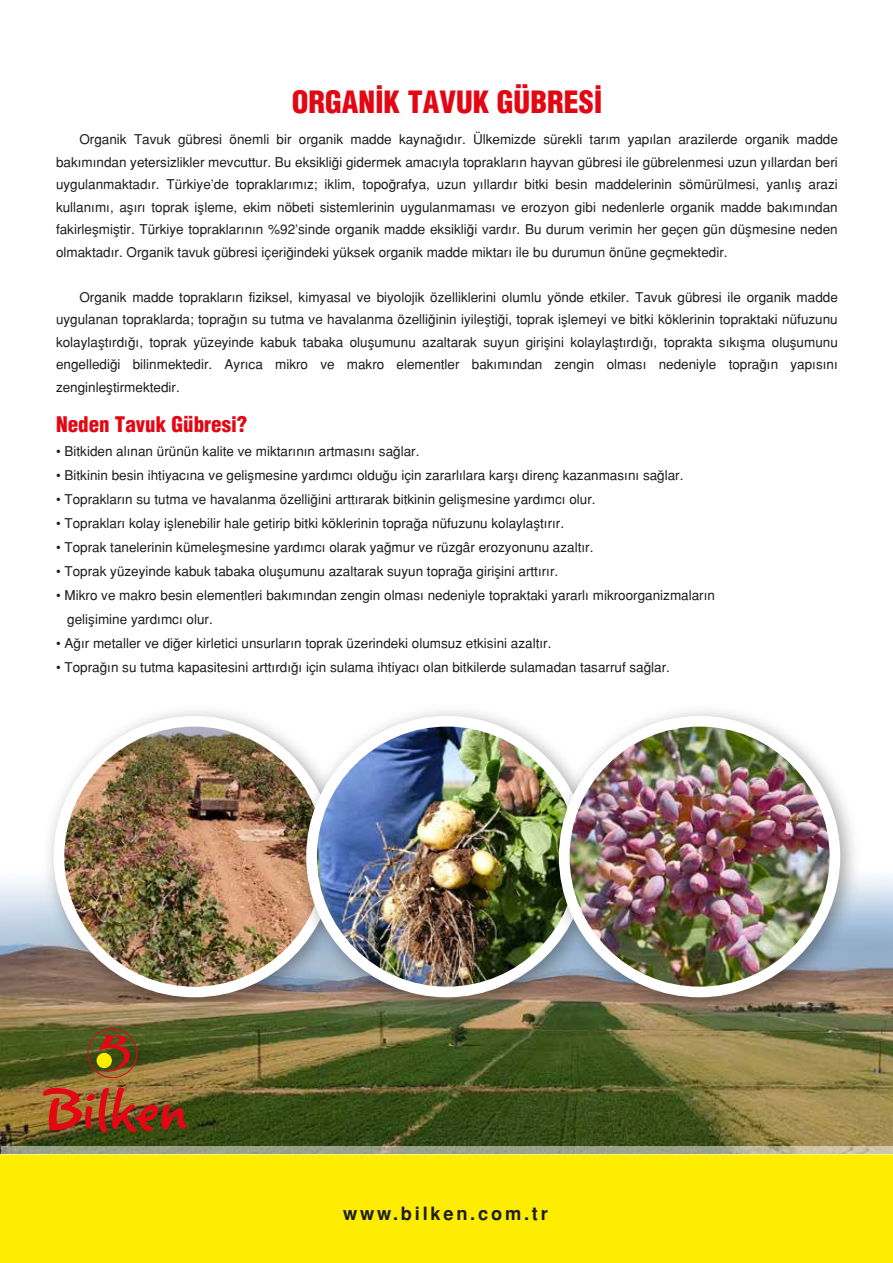
<style>
.page{position:relative;width:893px;height:1263px;background:#fff}
.page>*{position:absolute;margin:0;border:0;box-sizing:border-box;transform-origin:0 0}
.t1{font:900 condensed 30px "Helvetica Tr";color:#e30613}
.t2{font:900 condensed 21px "Helvetica Tr";color:#e30613}
.t3{font:700 18.3px "Helvetica Tr";letter-spacing:.15em;color:#1d1d1b}
.t4{font:13.5px/22.5px "Helvetica Tr";color:#1d1d1b;text-align:justify}
</style>
<div class="page">
<img style="left:0;top:877px;width:893px;height:278px">
<div style="left:0;top:1155px;width:893px;height:108px;background:#ffed00"></div>
<svg style="left:2px;top:1146px;width:891px;height:9px;background:#abb08c"></svg>
<img style="left:35px;top:711px;width:253px;height:313px">
<div style="left:54px;top:716px;width:281px;height:281px;background:#fff;border-radius:50%"></div>
<img style="left:64px;top:727px;width:260px;height:260px;border-radius:130px">
<img style="left:288px;top:711px;width:253px;height:313px">
<div style="left:306px;top:716px;width:282px;height:281px;background:#fff;border-radius:50%"></div>
<img style="left:317px;top:727px;width:260px;height:260px;border-radius:130px">
<img style="left:541px;top:711px;width:326px;height:313px">
<div style="left:559px;top:716px;width:281px;height:281px;background:#fff;border-radius:50%"></div>
<img style="left:570px;top:727px;width:260px;height:260px;border-radius:130px">
<svg style="left:87px;top:1028px;width:56px;height:50px;background:#7a561e"></svg>
<img style="left:43px;top:1087px;width:144px;height:45px">
<h1 class="t1" style="left:292px;top:83px;width:312px">ORGANİK TAVUK GÜBRESİ</h1>
<p class="t4" style="left:56px;top:128px;width:783px;text-indent:23px">Organik Tavuk gübresi önemli bir organik madde kaynağıdır. Ülkemizde sürekli tarım yapılan arazilerde organik madde bakımından yetersizlikler mevcuttur. Bu eksikliği gidermek amacıyla toprakların hayvan gübresi ile gübrelenmesi uzun yıllardan beri uygulanmaktadır. Türkiye’de topraklarımız; iklim, topoğrafya, uzun yıllardır bitki besin maddelerinin sömürülmesi, yanlış arazi kullanımı, aşırı toprak işleme, ekim nöbeti sistemlerinin uygulanmaması ve erozyon gibi nedenlerle organik madde bakımından fakirleşmiştir. Türkiye topraklarının %92’sinde organik madde eksikliği vardır. Bu durum verimin her geçen gün düşmesine neden olmaktadır. Organik tavuk gübresi içeriğindeki yüksek organik madde miktarı ile bu durumun önüne geçmektedir.</p>
<p class="t4" style="left:56px;top:286px;width:783px;text-indent:23px">Organik madde toprakların fiziksel, kimyasal ve biyolojik özelliklerini olumlu yönde etkiler. Tavuk gübresi ile organik madde uygulanan topraklarda; toprağın su tutma ve havalanma özelliğinin iyileştiği, toprak işlemeyi ve bitki köklerinin topraktaki nüfuzunu kolaylaştırdığı, toprak yüzeyinde kabuk tabaka oluşumunu azaltarak suyun girişini kolaylaştırdığı, toprakta sıkışma oluşumunu engellediği bilinmektedir. Ayrıca mikro ve makro elementler bakımından zengin olması nedeniyle toprağın yapısını zenginleştirmektedir.</p>
<h2 class="t2" style="left:56px;top:411px;width:193px">Neden Tavuk Gübresi?</h2>
<p class="t4" style="left:56px;top:440px;width:365px">• Bitkiden alınan ürünün kalite ve miktarının artmasını sağlar.</p>
<p class="t4" style="left:56px;top:464px;width:629px">• Bitkinin besin ihtiyacına ve gelişmesine yardımcı olduğu için zararlılara karşı direnç kazanmasını sağlar.</p>
<p class="t4" style="left:56px;top:488px;width:541px">• Toprakların su tutma ve havalanma özelliğini arttırarak bitkinin gelişmesine yardımcı olur.</p>
<p class="t4" style="left:56px;top:512px;width:510px">• Toprakları kolay işlenebilir hale getirip bitki köklerinin toprağa nüfuzunu kolaylaştırır.</p>
<p class="t4" style="left:56px;top:536px;width:539px">• Toprak tanelerinin kümeleşmesine yardımcı olarak yağmur ve rüzgâr erozyonunu azaltır.</p>
<p class="t4" style="left:56px;top:560px;width:504px">• Toprak yüzeyinde kabuk tabaka oluşumunu azaltarak suyun toprağa girişini arttırır.</p>
<p class="t4" style="left:67px;top:583px;width:649px;line-height:24px;text-indent:-11px">• Mikro ve makro besin elementleri bakımından zengin olması nedeniyle topraktaki yararlı mikroorganizmaların gelişimine yardımcı olur.</p>
<p class="t4" style="left:56px;top:632px;width:497px">• Ağır metaller ve diğer kirletici unsurların toprak üzerindeki olumsuz etkisini azaltır.</p>
<p class="t4" style="left:56px;top:656px;width:615px">• Toprağın su tutma kapasitesini arttırdığı için sulama ihtiyacı olan bitkilerde sulamadan tasarruf sağlar.</p>
<h3 class="t3" style="left:343px;top:1202px;width:206px">www.bilken.com.tr</h3>
</div>
